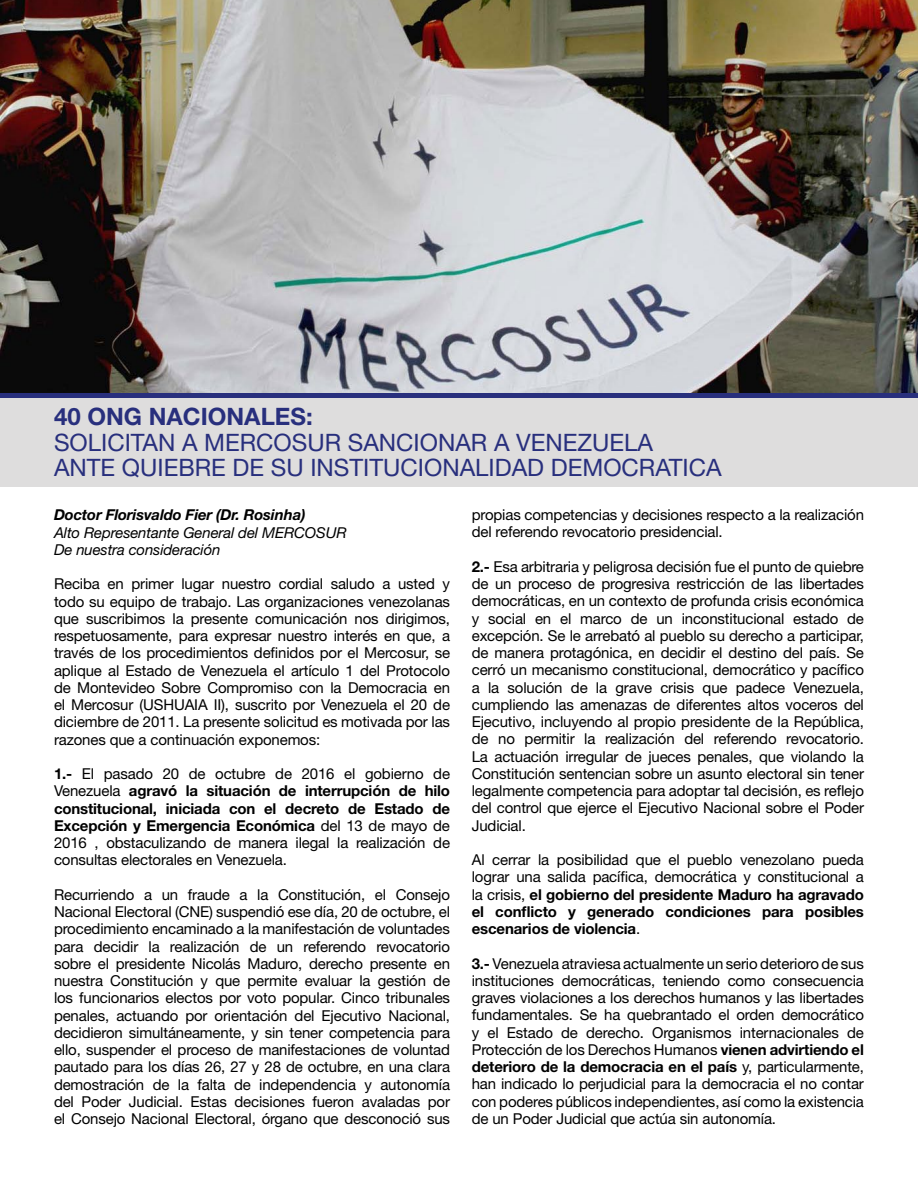
<style>
.page{position:relative;width:918px;height:1188px;background:#fff}
.page>*{position:absolute;margin:0;border:0;box-sizing:border-box;transform-origin:0 0}
.t1{font:24px/25.5px "Helvetica Neue";color:#282f7d}
.t2{font:700 24px "Helvetica Neue";color:#282f7d}
.t3{font:15px/17.2px "Helvetica Neue";letter-spacing:-.01em;color:#000;text-align:justify}
.t4{font:italic 15px/17.2px "Helvetica Neue";letter-spacing:-.01em;color:#000}
.t5{font:italic 700 15px "Helvetica Neue";letter-spacing:-.01em;color:#000}
.s1{font-weight:700}
</style>
<div class="page">
<img style="left:0;top:0;width:918px;height:394px">
<div style="left:0;top:398px;width:918px;height:89px;background:#dedddd"></div>
<hr style="left:0;top:394px;width:918px;height:4px;background:#282f7d">
<h1 class="t2" style="left:54px;top:398px;width:260px">40 ONG NACIONALES:</h1>
<h1 class="t1" style="left:54px;top:431px;width:669px">SOLICITAN A MERCOSUR SANCIONAR A VENEZUELA<br>ANTE QUIEBRE DE SU INSTITUCIONALIDAD DEMOCRATICA</h1>
<p class="t5" style="left:54px;top:503px;width:253px">Doctor Florisvaldo Fier (Dr. Rosinha)</p>
<p class="t4" style="left:54px;top:525px;width:294px">Alto Representante General del MERCOSUR<br>De nuestra consideración</p>
<p class="t3" style="left:54px;top:576px;width:398px">Reciba en primer lugar nuestro cordial saludo a usted y todo su equipo de trabajo. Las organizaciones venezolanas que suscribimos la presente comunicación nos dirigimos, respetuosamente, para expresar nuestro interés en que, a través de los procedimientos definidos por el Mercosur, se aplique al Estado de Venezuela el artículo 1 del Protocolo de Montevideo Sobre Compromiso con la Democracia en el Mercosur (USHUAIA II), suscrito por Venezuela el 20 de diciembre de 2011. La presente solicitud es motivada por las razones que a continuación exponemos:</p>
<p class="t3" style="left:54px;top:766px;width:398px"><span class="s1">1.-</span> El pasado 20 de octubre de 2016 el gobierno de Venezuela <span class="s1">agravó la situación de interrupción de hilo constitucional, iniciada con el decreto de Estado de Excepción y Emergencia Económica</span> del 13 de mayo de 2016 , obstaculizando de manera ilegal la realización de consultas electorales en Venezuela.</p>
<p class="t3" style="left:54px;top:887px;width:398px">Recurriendo a un fraude a la Constitución, el Consejo Nacional Electoral (CNE) suspendió ese día, 20 de octubre, el procedimiento encaminado a la manifestación de voluntades para decidir la realización de un referendo revocatorio sobre el presidente Nicolás Maduro, derecho presente en nuestra Constitución y que permite evaluar la gestión de los funcionarios electos por voto popular. Cinco tribunales penales, actuando por orientación del Ejecutivo Nacional, decidieron simultáneamente, y sin tener competencia para ello, suspender el proceso de manifestaciones de voluntad pautado para los días 26, 27 y 28 de octubre, en una clara demostración de la falta de independencia y autonomía del Poder Judicial. Estas decisiones fueron avaladas por el Consejo Nacional Electoral, órgano que desconoció sus</p>
<p class="t3" style="left:472px;top:507px;width:394px">propias competencias y decisiones respecto a la realización del referendo revocatorio presidencial.</p>
<p class="t3" style="left:472px;top:559px;width:394px"><span class="s1">2.-</span> Esa arbitraria y peligrosa decisión fue el punto de quiebre de un proceso de progresiva restricción de las libertades democráticas, en un contexto de profunda crisis económica y social en el marco de un inconstitucional estado de excepción. Se le arrebató al pueblo su derecho a participar, de manera protagónica, en decidir el destino del país. Se cerró un mecanismo constitucional, democrático y pacífico a la solución de la grave crisis que padece Venezuela, cumpliendo las amenazas de diferentes altos voceros del Ejecutivo, incluyendo al propio presidente de la República, de no permitir la realización del referendo revocatorio.<br>La actuación irregular de jueces penales, que violando la Constitución sentencian sobre un asunto electoral sin tener legalmente competencia para adoptar tal decisión, es reflejo del control que ejerce el Ejecutivo Nacional sobre el Poder Judicial.</p>
<p class="t3" style="left:472px;top:852px;width:394px">Al cerrar la posibilidad que el pueblo venezolano pueda lograr una salida pacífica, democrática y constitucional a la crisis, <span class="s1">el gobierno del presidente Maduro ha agravado el conflicto y generado condiciones para posibles escenarios de violencia</span>.</p>
<p class="t3" style="left:472px;top:955px;width:394px"><span class="s1">3.-</span> Venezuela atraviesa actualmente un serio deterioro de sus instituciones democráticas, teniendo como consecuencia graves violaciones a los derechos humanos y las libertades fundamentales. Se ha quebrantado el orden democrático y el Estado de derecho. Organismos internacionales de Protección de los Derechos Humanos <span class="s1">vienen advirtiendo el deterioro de la democracia en el país</span> y, particularmente, han indicado lo perjudicial para la democracia el no contar con poderes públicos independientes, así como la existencia de un Poder Judicial que actúa sin autonomía.</p>
</div>
